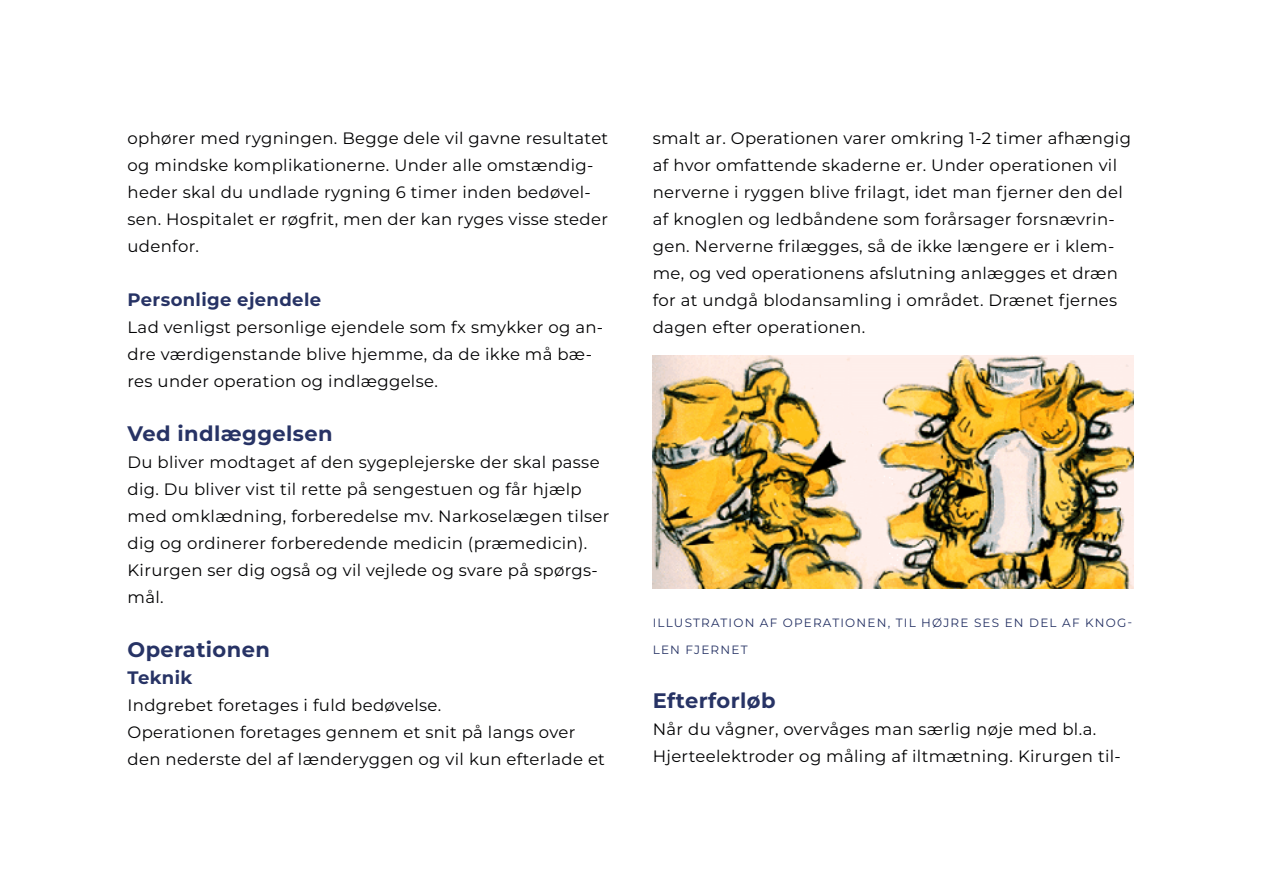
<style>
.page{position:relative;width:1263px;height:893px;background:#fff}
.page>*{position:absolute;margin:0;border:0;box-sizing:border-box;transform-origin:0 0}
.t1{font:700 21px "Montserrat";letter-spacing:.02em;color:#273365}
.t2{font:700 18px "Montserrat";letter-spacing:.02em;color:#273365}
.t3{font:16.5px/27px "Montserrat";letter-spacing:.02em;color:#020203}
.t4{font:12px "Montserrat";letter-spacing:.1em;color:#273365}
</style>
<div class="page">
<img style="left:653px;top:355px;width:480px;height:233px">
<p class="t3" style="left:128px;top:124px;width:482px">ophører med rygningen. Begge dele vil gavne resultatet og mindske komplikationerne. Under alle omstændig&shy;heder skal du undlade rygning 6 timer inden bedøvel&shy;sen. Hospitalet er røgfrit, men der kan ryges visse steder udenfor.</p>
<p class="t2" style="left:128px;top:286px;width:195px">Personlige ejendele</p>
<p class="t3" style="left:128px;top:313px;width:477px">Lad venligst personlige ejendele som fx smykker og an&shy;dre værdigenstande blive hjemme, da de ikke må bæ&shy;res under operation og indlæggelse.</p>
<p class="t1" style="left:128px;top:418px;width:207px">Ved indlæggelsen</p>
<p class="t3" style="left:128px;top:448px;width:483px">Du bliver modtaget af den sygeplejerske der skal passe dig. Du bliver vist til rette på sengestuen og får hjælp med omklædning, forberedelse mv. Narkoselægen tilser dig og ordinerer forberedende medicin (præmedicin).<br>Kirurgen ser dig også og vil vejlede og svare på spørgs&shy;mål.</p>
<p class="t1" style="left:128px;top:634px;width:144px">Operationen</p>
<p class="t2" style="left:128px;top:664px;width:66px">Teknik</p>
<p class="t3" style="left:128px;top:691px;width:479px">Indgrebet foretages i fuld bedøvelse.<br>Operationen foretages gennem et snit på langs over den nederste del af lænderyggen og vil kun efterlade et</p>
<p class="t3" style="left:653px;top:124px;width:480px">smalt ar. Operationen varer omkring 1-2 timer afhængig af hvor omfattende skaderne er. Under operationen vil nerverne i ryggen blive frilagt, idet man fjerner den del af knoglen og ledbåndene som forårsager forsnævrin&shy;gen. Nerverne frilægges, så de ikke længere er i klem&shy;me, og ved operationens afslutning anlægges et dræn for at undgå blodansamling i området. Drænet fjernes dagen efter operationen.</p>
<p class="t4" style="left:653px;top:614px;width:481px">ILLUSTRATION AF OPERATIONEN, TIL HØJRE SES EN DEL AF KNOG-</p>
<p class="t4" style="left:653px;top:641px;width:96px">LEN FJERNET</p>
<p class="t1" style="left:653px;top:685px;width:124px">Efterforløb</p>
<p class="t3" style="left:653px;top:715px;width:470px">Når du vågner, overvåges man særlig nøje med bl.a.<br>Hjerteelektroder og måling af iltmætning. Kirurgen til-</p>
</div>
